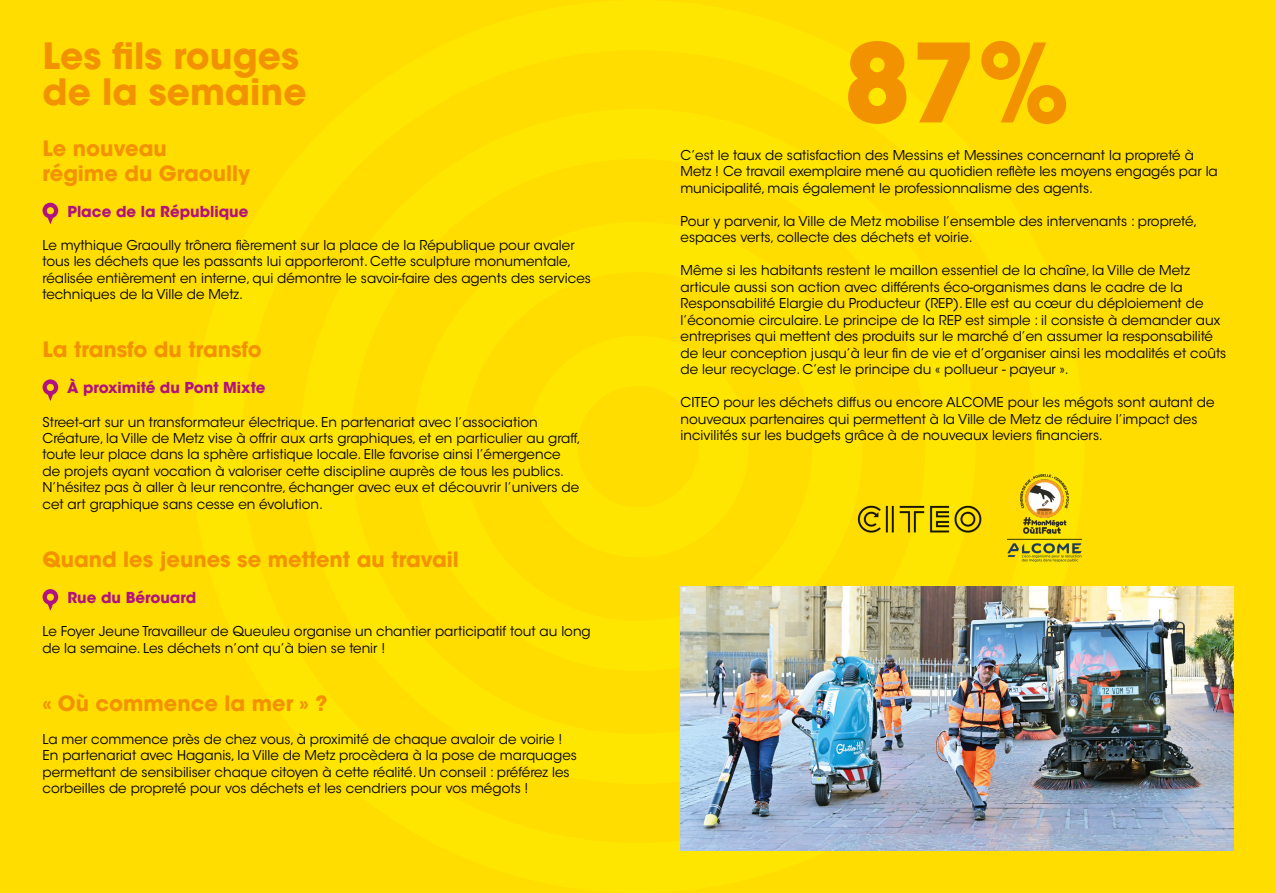
<style>
.page{position:relative;width:1276px;height:893px;background:#fd0}
.page>*{position:absolute;margin:0;border:0;box-sizing:border-box;transform-origin:0 0}
.t1{font:700 108px "ITC Avant Garde Std";color:#f39200}
.t2{font:700 36px/36px "ITC Avant Garde Std";color:#f39200}
.t3{font:700 21px/25.2px "ITC Avant Garde Std";color:#f39200}
.t4{font:700 15px "ITC Avant Garde Std";color:#b1127f}
.t5{font:13.5px/16.5px "ITC Avant Garde Std";color:#000}
</style>
<div class="page">
<svg style="left:43px;top:203px;width:15px;height:21px"></svg>
<svg style="left:43px;top:379px;width:15px;height:22px"></svg>
<svg style="left:43px;top:589px;width:15px;height:22px"></svg>
<img style="left:1008px;top:474px;width:73px;height:87px">
<img style="left:857px;top:505px;width:151px;height:52px">
<img style="left:680px;top:587px;width:553px;height:263px">
<h2 class="t2" style="left:43px;top:38px;width:266px">Les fils rouges de la semaine</h2>
<h3 class="t3" style="left:43px;top:135px;width:209px">Le nouveau<br>régime du Graoully</h3>
<p class="t4" style="left:67px;top:202px;width:182px">Place de la République</p>
<p class="t5" style="left:43px;top:237px;width:550px">Le mythique Graoully trônera fièrement sur la place de la République pour avaler tous les déchets que les passants lui apporteront. Cette sculpture monumentale, réalisée entièrement en interne, qui démontre le savoir-faire des agents des services techniques de la Ville de Metz.</p>
<h3 class="t3" style="left:43px;top:337px;width:221px">La transfo du transfo</h3>
<p class="t4" style="left:67px;top:378px;width:200px">À proximité du Pont Mixte</p>
<p class="t5" style="left:43px;top:414px;width:540px">Street-art sur un transformateur électrique. En partenariat avec l’association Créature, la Ville de Metz vise à offrir aux arts graphiques, et en particulier au graff, toute leur place dans la sphère artistique locale. Elle favorise ainsi l’émergence de projets ayant vocation à valoriser cette discipline auprès de tous les publics.<br>N’hésitez pas à aller à leur rencontre, échanger avec eux et découvrir l’univers de cet art graphique sans cesse en évolution.</p>
<h3 class="t3" style="left:43px;top:547px;width:418px">Quand les jeunes se mettent au travail</h3>
<p class="t4" style="left:67px;top:588px;width:130px">Rue du Bérouard</p>
<p class="t5" style="left:43px;top:623px;width:550px">Le Foyer Jeune Travailleur de Queuleu organise un chantier participatif tout au long de la semaine. Les déchets n’ont qu’à bien se tenir !</p>
<h3 class="t3" style="left:43px;top:690px;width:287px">« Où commence la mer » ?</h3>
<p class="t5" style="left:43px;top:731px;width:536px">La mer commence près de chez vous, à proximité de chaque avaloir de voirie !<br>En partenariat avec Haganis, la Ville de Metz procèdera à la pose de marquages permettant de sensibiliser chaque citoyen à cette réalité. Un conseil : préférez les corbeilles de propreté pour vos déchets et les cendriers pour vos mégots !</p>
<h1 class="t1" style="left:844px;top:13px;width:228px">87%</h1>
<p class="t5" style="left:680px;top:147px;width:515px">C’est le taux de satisfaction des Messins et Messines concernant la propreté à</p>
<p class="t5" style="left:680px;top:163px;width:539px">Metz ! Ce travail exemplaire mené au quotidien reflète les moyens engagés par la municipalité, mais également le professionnalisme des agents.</p>
<p class="t5" style="left:680px;top:213px;width:518px">Pour y parvenir, la Ville de Metz mobilise l’ensemble des intervenants : propreté, espaces verts, collecte des déchets et voirie.</p>
<p class="t5" style="left:680px;top:262px;width:547px">Même si les habitants restent le maillon essentiel de la chaîne, la Ville de Metz articule aussi son action avec différents éco-organismes dans le cadre de la Responsabilité Elargie du Producteur (REP). Elle est au cœur du déploiement de l’économie circulaire. Le principe de la REP est simple : il consiste à demander aux entreprises qui mettent des produits sur le marché d’en assumer la responsabilité de leur conception jusqu’à leur fin de vie et d’organiser ainsi les modalités et coûts de leur recyclage. C’est le principe du « pollueur - payeur ».</p>
<p class="t5" style="left:680px;top:394px;width:535px">CITEO pour les déchets diffus ou encore ALCOME pour les mégots sont autant de nouveaux partenaires qui permettent à la Ville de Metz de réduire l’impact des incivilités sur les budgets grâce à de nouveaux leviers financiers.</p>
</div>
